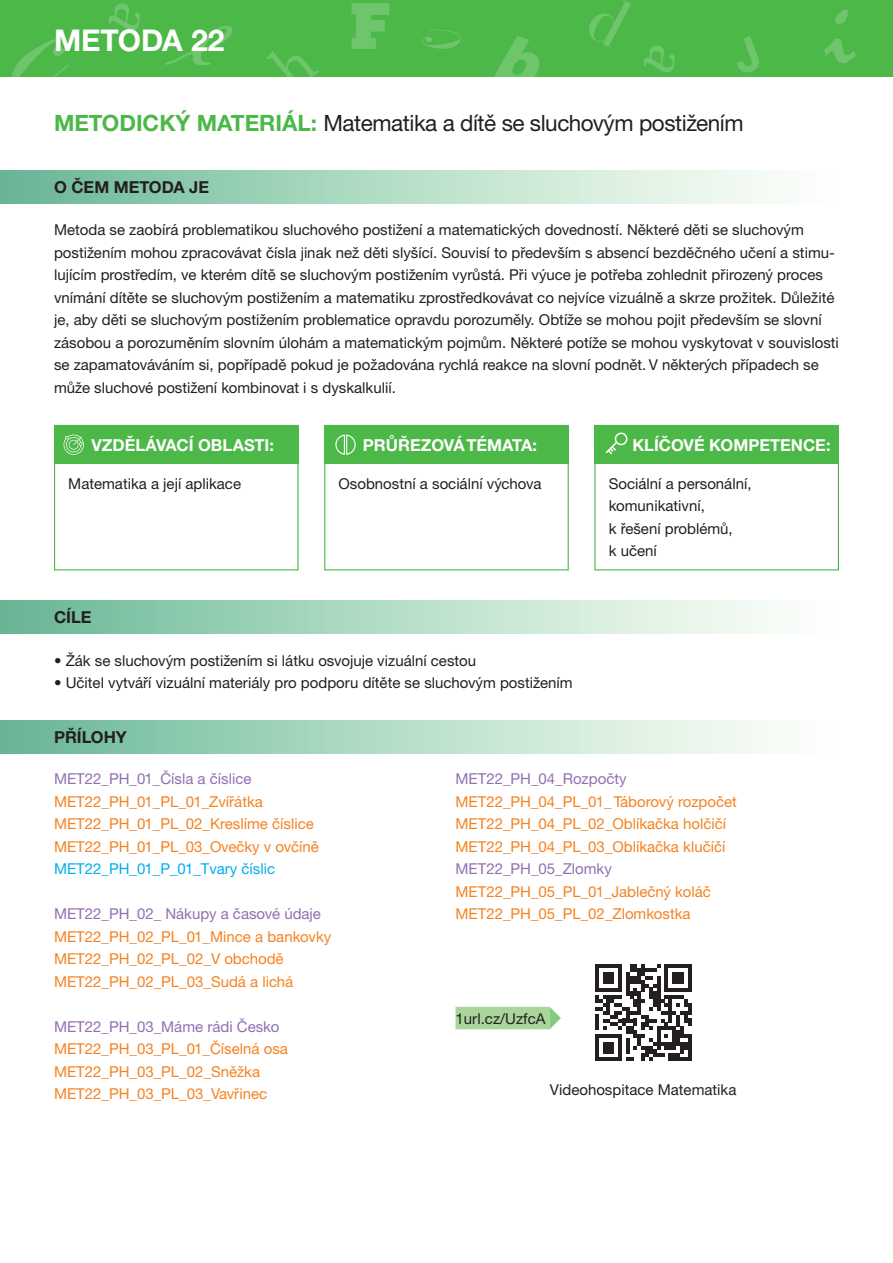
<style>
.page{position:relative;width:893px;height:1263px;background:#fff}
.page>*{position:absolute;margin:0;border:0;box-sizing:border-box;transform-origin:0 0}
.t1{font:700 30px "Helvetica Neue CE";color:#fff}
.t2{font:22.5px "Helvetica Neue CE";letter-spacing:-.02em;color:#231f20}
.t3{font:700 16.5px "Helvetica Neue CE";color:#fff}
.t4{font:700 16.5px "Helvetica Neue CE";color:#231f20}
.TEXT{font:15px/22.5px "Helvetica Neue CE";color:#231f20}
.Zelený_text{font:15px "Helvetica Neue CE";color:#f58220}
.Zelený_text-2{font:15px "Helvetica Neue CE";color:#9070b1}
.Zelený_text-3{font:15px "Helvetica Neue CE";color:#00aeef}
.s1{font-weight:700;color:#4cb848}
</style>
<div class="page">
<div style="left:0;top:0;width:893px;height:77px;background:#4cb848"></div>
<svg style="left:824px;top:10px;width:32px;height:53px"></svg>
<svg style="left:737px;top:36px;width:22px;height:37px"></svg>
<svg style="left:109px;top:3px;width:31px;height:28px"></svg>
<svg style="left:494px;top:36px;width:45px;height:41px"></svg>
<svg style="left:12px;top:38px;width:57px;height:39px"></svg>
<svg style="left:589px;top:0;width:42px;height:49px"></svg>
<svg style="left:165px;top:26px;width:67px;height:39px"></svg>
<svg style="left:352px;top:3px;width:37px;height:46px"></svg>
<svg style="left:266px;top:51px;width:53px;height:26px"></svg>
<svg style="left:644px;top:45px;width:31px;height:28px"></svg>
<svg style="left:422px;top:29px;width:39px;height:20px"></svg>
<div style="left:0;top:170px;width:839px;height:33px;background:linear-gradient(to right,#6bb996,#fffffe)"></div>
<div style="left:0;top:601px;width:839px;height:33px;background:linear-gradient(to right,#6bb996,#fffffe)"></div>
<div style="left:324px;top:425px;width:245px;height:145px;background:#fff;border:1px solid #4cb848"></div>
<div style="left:324px;top:425px;width:245px;height:38px;background:#4cb848"></div>
<div style="left:594px;top:425px;width:245px;height:38px;background:#4cb848"></div>
<div style="left:54px;top:425px;width:244px;height:38px;background:#4cb848"></div>
<svg style="left:63px;top:434px;width:21px;height:21px"></svg>
<svg style="left:335px;top:434px;width:21px;height:21px"></svg>
<svg style="left:606px;top:433px;width:21px;height:21px"></svg>
<div style="left:0;top:720px;width:839px;height:33px;background:linear-gradient(to right,#6bb996,#fffffe)"></div>
<svg style="left:595px;top:964px;width:96px;height:97px"></svg>
<div style="left:455px;top:1007px;width:95px;height:22px;background:#aad59b"></div>
<svg style="left:550px;top:1007px;width:11px;height:22px"></svg>
<h1 class="t1" style="left:54px;top:22px;width:172px">METODA 22</h1>
<p class="t2" style="left:54px;top:109px;width:691px"><span class="s1">METODICKÝ MATERIÁL:</span> Matematika a dítě se sluchovým postižením</p>
<p class="t4" style="left:54px;top:176px;width:157px">O ČEM METODA JE</p>
<p class="TEXT" style="left:54px;top:219px;width:751px">Metoda se zaobírá problematikou sluchového postižení a matematických dovedností. Některé děti se sluchovým</p>
<p class="TEXT" style="left:54px;top:241px;width:786px">postižením mohou zpracovávat čísla jinak než děti slyšící. Souvisí to především s absencí bezděčného učení a stimu&shy;lujícím prostředím, ve kterém dítě se sluchovým postižením vyrůstá. Při výuce je potřeba zohlednit přirozený proces vnímání dítěte se sluchovým postižením a matematiku zprostředkovávat co nejvíce vizuálně a skrze prožitek. Důležité je, aby děti se sluchovým postižením problematice opravdu porozuměly. Obtíže se mohou pojit především se slovní zásobou a porozuměním slovním úlohám a matematickým pojmům. Některé potíže se mohou vyskytovat v souvislosti se zapamatováváním si, popřípadě pokud je požadována rychlá reakce na slovní podnět. V některých případech se může sluchové postižení kombinovat i s dyskalkulií.</p>
<p class="t3" style="left:91px;top:435px;width:184px">VZDĚLÁVACÍ OBLASTI:</p>
<p class="TEXT" style="left:68px;top:472px;width:174px">Matematika a její aplikace</p>
<p class="t4" style="left:54px;top:607px;width:39px">CÍLE</p>
<p class="t3" style="left:363px;top:435px;width:175px">PRŮŘEZOVÁ TÉMATA:</p>
<p class="TEXT" style="left:338px;top:472px;width:204px">Osobnostní a sociální výchova</p>
<p class="TEXT" style="left:54px;top:649px;width:424px">• Žák se sluchovým postižením si látku osvojuje vizuální cestou</p>
<p class="TEXT" style="left:54px;top:672px;width:520px">• Učitel vytváří vizuální materiály pro podporu dítěte se sluchovým postižením</p>
<p class="t4" style="left:54px;top:726px;width:74px">PŘÍLOHY</p>
<p class="t3" style="left:632px;top:435px;width:200px">KLÍČOVÉ KOMPETENCE:</p>
<p class="TEXT" style="left:609px;top:472px;width:144px">Sociální a personální,</p>
<p class="TEXT" style="left:609px;top:495px;width:98px">komunikativní,</p>
<p class="TEXT" style="left:609px;top:517px;width:125px">k řešení problémů,</p>
<p class="TEXT" style="left:609px;top:540px;width:50px">k učení</p>
<p class="Zelený_text-2" style="left:54px;top:770px;width:199px">MET22_PH_01_Čísla a číslice</p>
<p class="Zelený_text" style="left:54px;top:792px;width:210px">MET22_PH_01_PL_01_Zvířátka</p>
<p class="Zelený_text" style="left:54px;top:815px;width:261px">MET22_PH_01_PL_02_Kreslíme číslice</p>
<p class="Zelený_text" style="left:54px;top:837px;width:266px">MET22_PH_01_PL_03_Ovečky v ovčíně</p>
<p class="Zelený_text-3" style="left:54px;top:860px;width:223px">MET22_PH_01_P_01_Tvary číslic</p>
<p class="Zelený_text-2" style="left:54px;top:905px;width:268px">MET22_PH_02_ Nákupy a časové údaje</p>
<p class="Zelený_text" style="left:54px;top:927px;width:279px">MET22_PH_02_PL_01_Mince a bankovky</p>
<p class="Zelený_text" style="left:54px;top:950px;width:231px">MET22_PH_02_PL_02_V obchodě</p>
<p class="Zelený_text" style="left:54px;top:972px;width:241px">MET22_PH_02_PL_03_Sudá a lichá</p>
<p class="Zelený_text-2" style="left:54px;top:1017px;width:227px">MET22_PH_03_Máme rádi Česko</p>
<p class="Zelený_text" style="left:54px;top:1040px;width:235px">MET22_PH_03_PL_01_Číselná osa</p>
<p class="Zelený_text" style="left:54px;top:1062px;width:208px">MET22_PH_03_PL_02_Sněžka</p>
<p class="Zelený_text" style="left:54px;top:1085px;width:215px">MET22_PH_03_PL_03_Vavřinec</p>
<p class="Zelený_text-2" style="left:455px;top:770px;width:173px">MET22_PH_04_Rozpočty</p>
<p class="Zelený_text" style="left:455px;top:792px;width:283px">MET22_PH_04_PL_01_ Táborový rozpočet</p>
<p class="Zelený_text" style="left:455px;top:815px;width:272px">MET22_PH_04_PL_02_Oblíkačka holčičí</p>
<p class="Zelený_text" style="left:455px;top:837px;width:271px">MET22_PH_04_PL_03_Oblíkačka klučíčí</p>
<p class="Zelený_text-2" style="left:455px;top:860px;width:158px">MET22_PH_05_Zlomky</p>
<p class="Zelený_text" style="left:455px;top:882px;width:257px">MET22_PH_05_PL_01_Jablečný koláč</p>
<p class="Zelený_text" style="left:455px;top:905px;width:237px">MET22_PH_05_PL_02_Zlomkostka</p>
<p class="TEXT" style="left:455px;top:1007px;width:91px">1url.cz/UzfcA</p>
<p class="TEXT" style="left:550px;top:1078px;width:188px">Videohospitace Matematika</p>
</div>
